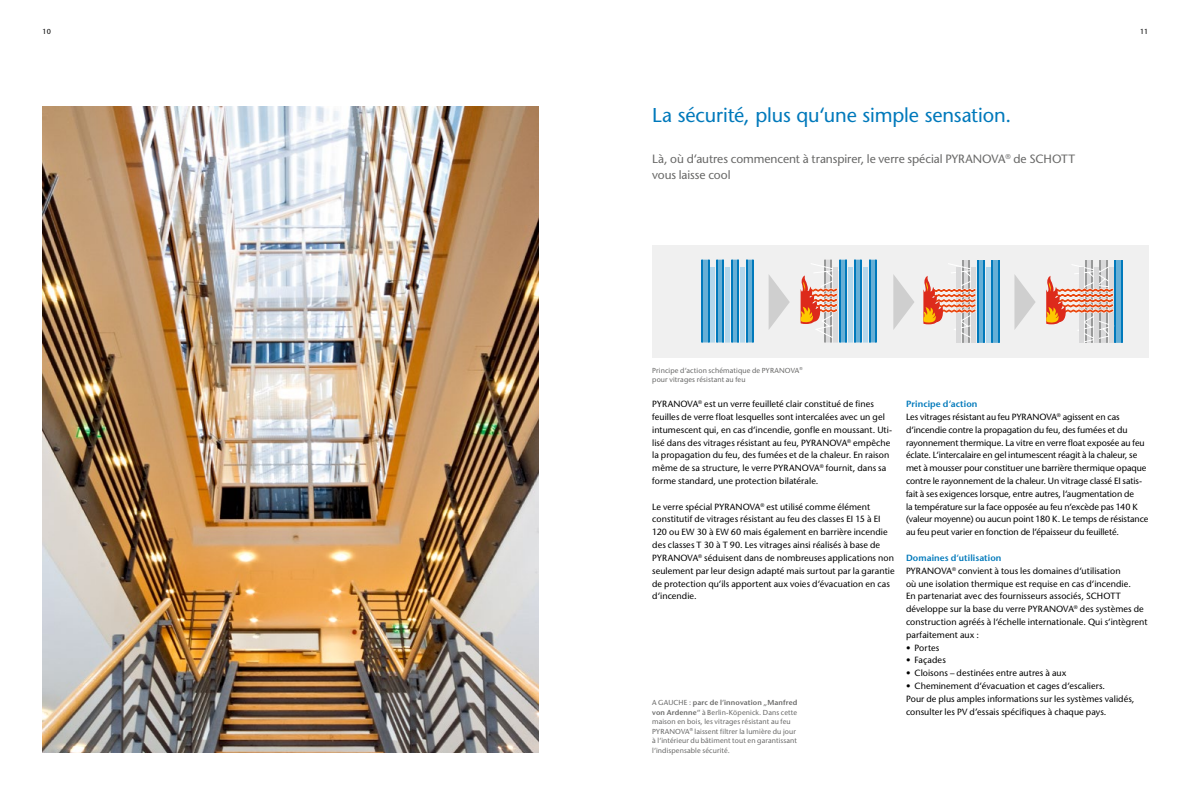
<style>
.page{position:relative;width:1191px;height:794px;background:#fff}
.page>*{position:absolute;margin:0;border:0;box-sizing:border-box;transform-origin:0 0}
.t1{font:500 20px "Stone Sans Std";letter-spacing:-.01em;color:#0079bb}
.t2{font:500 12px/16px "Stone Sans Std";letter-spacing:-.005em;color:#686867}
.t3{font:500 9px/12.8px "Stone Sans Std";letter-spacing:.005em;color:#000}
.t4{font:500 7.2px/9.5px "Stone Sans Std";letter-spacing:.015em;color:#686867}
.t5{font:500 7.2px "Stone Sans Std";color:#000}
.s1{font-weight:600}
.s2{font-weight:600;color:#0079bb}
</style>
<div class="page">
<img style="left:43px;top:106px;width:496px;height:647px">
<div style="left:652px;top:245px;width:496px;height:112px;background:#f0f0f0"></div>
<div style="left:702px;top:260px;width:6px;height:82px;background:#66afd6"></div>
<hr style="left:702px;top:260px;width:1px;height:82px;background:#0079bb">
<hr style="left:708px;top:260px;width:1px;height:82px;background:#0079bb">
<div style="left:717px;top:260px;width:6px;height:82px;background:#66afd6"></div>
<hr style="left:716px;top:260px;width:1px;height:82px;background:#0079bb">
<hr style="left:723px;top:260px;width:1px;height:82px;background:#0079bb">
<div style="left:732px;top:260px;width:6px;height:82px;background:#66afd6"></div>
<hr style="left:731px;top:260px;width:1px;height:82px;background:#0079bb">
<hr style="left:737px;top:260px;width:2px;height:82px;background:#0079bb">
<div style="left:747px;top:260px;width:6px;height:82px;background:#66afd6"></div>
<hr style="left:746px;top:260px;width:1px;height:82px;background:#0079bb">
<hr style="left:752px;top:260px;width:1px;height:82px;background:#0079bb">
<div style="left:710px;top:267px;width:5px;height:75px;background:#b3d7eb"></div>
<div style="left:725px;top:267px;width:5px;height:75px;background:#b3d7eb"></div>
<div style="left:740px;top:267px;width:5px;height:75px;background:#b3d7eb"></div>
<div style="left:825px;top:260px;width:6px;height:82px;background:#d9d9da"></div>
<hr style="left:824px;top:260px;width:1px;height:82px;background:#989999">
<hr style="left:831px;top:260px;width:1px;height:82px;background:#989999">
<div style="left:840px;top:260px;width:6px;height:82px;background:#66afd6"></div>
<hr style="left:839px;top:260px;width:1px;height:82px;background:#0079bb">
<hr style="left:845px;top:260px;width:1px;height:82px;background:#0079bb">
<svg style="left:855px;top:260px;width:5px;height:82px"></svg>
<hr style="left:854px;top:260px;width:1px;height:82px;background:#0079bb">
<hr style="left:860px;top:260px;width:1px;height:82px;background:#0079bb">
<svg style="left:870px;top:260px;width:5px;height:82px"></svg>
<hr style="left:869px;top:260px;width:1px;height:82px;background:#0079bb">
<hr style="left:875px;top:260px;width:1px;height:82px;background:#0079bb">
<div style="left:848px;top:267px;width:5px;height:75px;background:#b3d7eb"></div>
<hr style="left:863px;top:267px;width:4px;height:75px;background:#b3d7eb">
<hr style="left:833px;top:267px;width:4px;height:75px;background:#d9d9da">
<svg style="left:800px;top:263px;width:41px;height:75px"></svg>
<svg style="left:963px;top:260px;width:5px;height:83px"></svg>
<hr style="left:962px;top:260px;width:1px;height:83px;background:#989999">
<hr style="left:968px;top:260px;width:1px;height:83px;background:#989999">
<div style="left:977px;top:260px;width:7px;height:83px;background:#66afd6"></div>
<hr style="left:977px;top:260px;width:1px;height:83px;background:#0079bb">
<hr style="left:983px;top:260px;width:1px;height:83px;background:#0079bb">
<div style="left:992px;top:260px;width:6px;height:83px;background:#66afd6"></div>
<hr style="left:992px;top:260px;width:1px;height:83px;background:#0079bb">
<hr style="left:998px;top:260px;width:1px;height:83px;background:#0079bb">
<hr style="left:986px;top:268px;width:4px;height:75px;background:#b3d7eb">
<hr style="left:956px;top:268px;width:4px;height:75px;background:#d9d9da">
<hr style="left:971px;top:268px;width:4px;height:75px;background:#d9d9da">
<svg style="left:923px;top:263px;width:56px;height:75px"></svg>
<svg style="left:1086px;top:260px;width:5px;height:4px"></svg>
<hr style="left:1085px;top:260px;width:1px;height:83px;background:#989999">
<hr style="left:1091px;top:260px;width:1px;height:83px;background:#989999">
<div style="left:1100px;top:260px;width:6px;height:83px;background:#d9d9da"></div>
<hr style="left:1099px;top:260px;width:2px;height:83px;background:#989999">
<hr style="left:1106px;top:260px;width:1px;height:83px;background:#989999">
<div style="left:1115px;top:260px;width:6px;height:83px;background:#66afd6"></div>
<hr style="left:1114px;top:260px;width:1px;height:83px;background:#0079bb">
<hr style="left:1121px;top:260px;width:1px;height:83px;background:#0079bb">
<svg style="left:1046px;top:264px;width:68px;height:79px"></svg>
<svg style="left:768px;top:275px;width:22px;height:54px"></svg>
<svg style="left:893px;top:274px;width:21px;height:56px"></svg>
<svg style="left:1014px;top:274px;width:21px;height:56px"></svg>
<p class="t5" style="left:43px;top:27px;width:10px">10</p>
<p class="t5" style="left:1140px;top:27px;width:10px">11</p>
<h1 class="t1" style="left:652px;top:103px;width:360px">La sécurité, plus qu‘une simple sensation.</h1>
<h2 class="t2" style="left:652px;top:150px;width:424px">Là, où d‘autres commencent à transpirer, le verre spécial PYRANOVA<sup>®</sup> de SCHOTT vous laisse cool</h2>
<p class="t4" style="left:652px;top:365px;width:152px">Principe d‘action schématique de PYRANOVA<sup>® </sup>pour vitrages résistant au feu</p>
<p class="t3" style="left:652px;top:398px;width:241px">PYRANOVA<sup>®</sup> est un verre feuilleté clair constitué de fines feuilles de verre float lesquelles sont intercalées avec un gel intumescent qui, en cas d‘incendie, gonfle en moussant. Uti&shy;lisé dans des vitrages résistant au feu, PYRANOVA<sup>®</sup> empêche la propagation du feu, des fumées et de la chaleur. En raison même de sa structure, le verre PYRANOVA<sup>®</sup> fournit, dans sa forme standard, une protection bilatérale.</p>
<p class="t3" style="left:652px;top:500px;width:244px">Le verre spécial PYRANOVA<sup>®</sup> est utilisé comme élément constitutif de vitrages résistant au feu des classes EI 15 à EI 120 ou EW 30 à EW 60 mais également en barrière incendie des classes T 30 à T 90. Les vitrages ainsi réalisés à base de PYRANOVA<sup>®</sup> séduisent dans de nombreuses applications non seulement par leur design adapté mais surtout par la garantie de protection qu‘ils apportent aux voies d‘évacuation en cas d‘incendie.</p>
<p class="t4" style="left:652px;top:698px;width:147px">A GAUCHE : <span class="s1">parc de l‘innovation „Manfred von Ardenne“</span> à Berlin-Köpenick. Dans cette maison en bois, les vitrages résistant au feu PYRANOVA<sup>®</sup> laissent filtrer la lumière du jour à l‘intérieur du bâtiment tout en garantissant l‘indispensable sécurité.</p>
<p class="t3" style="left:906px;top:398px;width:244px"><span class="s2">Principe d‘action<br></span>Les vitrages résistant au feu PYRANOVA<sup>®</sup> agissent en cas d‘incendie contre la propagation du feu, des fumées et du rayonnement thermique. La vitre en verre float exposée au feu éclate. L‘intercalaire en gel intumescent réagit à la chaleur, se met à mousser pour constituer une barrière thermique opaque contre le rayonnement de la chaleur. Un vitrage classé EI satis&shy;fait à ses exigences lorsque, entre autres, l‘augmentation de<br>la température sur la face opposée au feu n‘excède pas 140 K (valeur moyenne) ou aucun point 180 K. Le temps de résistance au feu peut varier en fonction de l‘épaisseur du feuilleté.</p>
<p class="t3" style="left:906px;top:551px;width:243px"><span class="s2">Domaines d‘utilisation<br></span>PYRANOVA<sup>®</sup> convient à tous les domaines d‘utilisation<br>où une isolation thermique est requise en cas d‘incendie.<br>En partenariat avec des fournisseurs associés, SCHOTT développe sur la base du verre PYRANOVA<sup>®</sup> des systèmes de construction agréés à l‘échelle internationale. Qui s‘intègrent parfaitement aux :</p>
<p class="t3" style="left:906px;top:641px;width:35px">• Portes</p>
<p class="t3" style="left:906px;top:654px;width:41px">• Façades</p>
<p class="t3" style="left:906px;top:666px;width:162px">• Cloisons – destinées entre autres à aux</p>
<p class="t3" style="left:906px;top:679px;width:230px">• Cheminement d‘évacuation et cages d‘escaliers.<br>Pour de plus amples informations sur les systèmes validés, consulter les PV d’essais spécifiques à chaque pays.</p>
</div>
